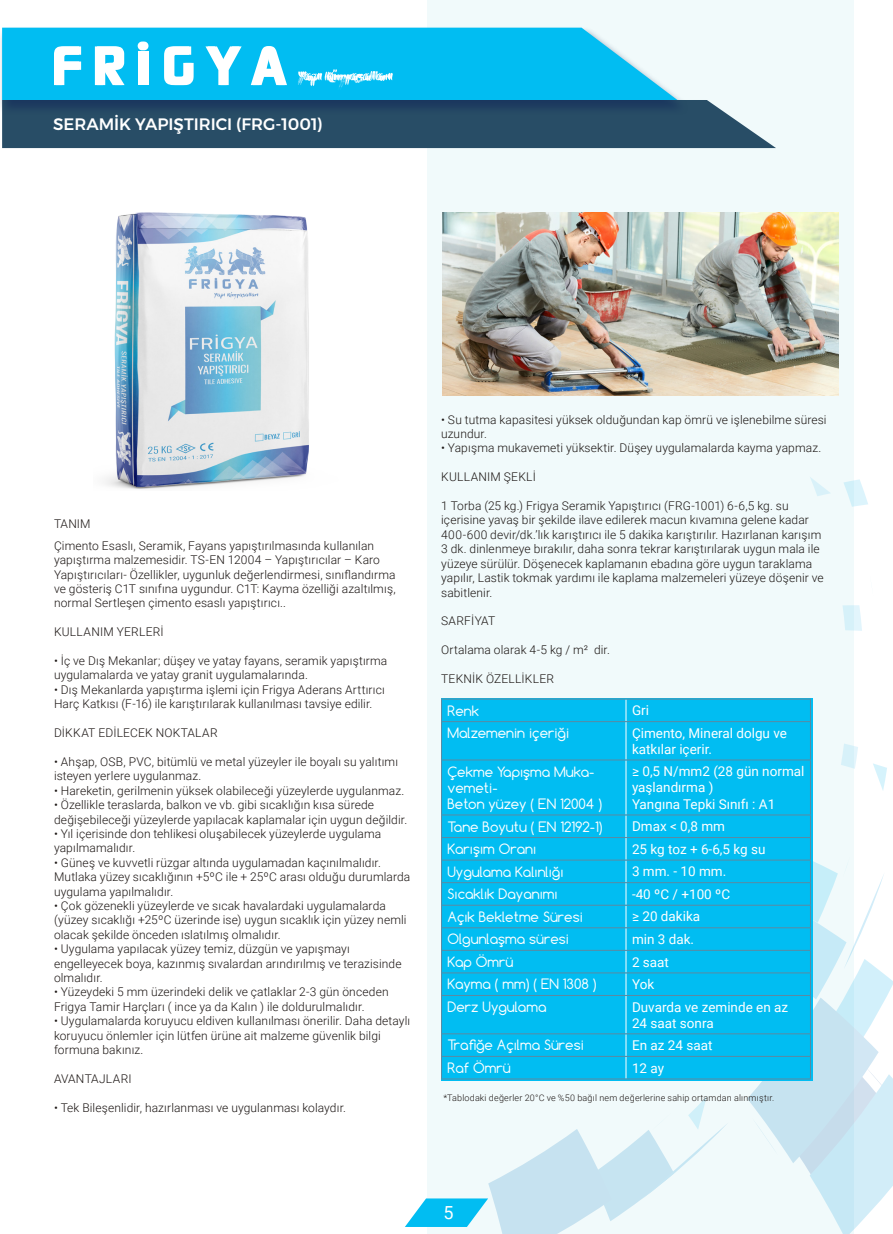
<style>
.page{position:relative;width:893px;height:1234px;background:#fff}
.page>*{position:absolute;margin:0;border:0;box-sizing:border-box;transform-origin:0 0}
.t1{font:18px "Roboto";color:#fff}
.t2{font:500 16.5px "Montserrat";color:#fff}
.t3{font:13.5px/16.2px "Comfortaa";color:#fff}
.t4{font:13.5px/16.2px "Roboto";color:#fff}
.STİLİM{font:300 12px/14.4px "Roboto";letter-spacing:.01em;color:#1b1513}
.STİLİM-2{font:300 9px "Roboto";letter-spacing:.025em;color:#1b1513}
</style>
<div class="page">
<div style="left:428px;top:0;width:426px;height:1233px;background:#f1fafb"></div>
<div style="left:2px;top:100px;width:774px;height:48px;background:#284d66"></div>
<div style="left:0;top:27px;width:689px;height:88px;background:#16305c;opacity:.75"></div>
<svg style="left:2px;top:28px;width:675px;height:72px;background:#15c2f2"></svg>
<div style="left:140px;top:51px;width:9px;height:33px;background:#fff"></div>
<svg style="left:873px;top:763px;width:14px;height:27px"></svg>
<svg style="left:844px;top:479px;width:24px;height:27px"></svg>
<svg style="left:810px;top:477px;width:20px;height:19px"></svg>
<svg style="left:843px;top:605px;width:19px;height:25px"></svg>
<svg style="left:841px;top:744px;width:17px;height:24px"></svg>
<div style="left:441px;top:698px;width:371px;height:382px;background:#01bdf2"></div>
<svg style="left:626px;top:699px;width:1px;height:22px"></svg>
<hr style="left:626px;top:721px;width:1px;height:38px;background:#fff">
<hr style="left:626px;top:760px;width:1px;height:54px;background:#fff">
<hr style="left:441px;top:698px;width:185px;height:1px;background:#5c8aa2">
<svg style="left:441px;top:699px;width:1px;height:22px"></svg>
<hr style="left:626px;top:698px;width:185px;height:1px;background:#5c8aa2">
<svg style="left:810px;top:699px;width:1px;height:22px"></svg>
<hr style="left:441px;top:721px;width:185px;height:1px;background:#5c8aa2">
<hr style="left:441px;top:721px;width:1px;height:38px;background:#5c8aa2">
<hr style="left:626px;top:721px;width:185px;height:1px;background:#5c8aa2">
<hr style="left:810px;top:721px;width:1px;height:38px;background:#5c8aa2">
<hr style="left:441px;top:759px;width:185px;height:1px;background:#5c8aa2">
<hr style="left:441px;top:760px;width:1px;height:54px;background:#5c8aa2">
<hr style="left:626px;top:759px;width:185px;height:1px;background:#5c8aa2">
<hr style="left:810px;top:760px;width:1px;height:54px;background:#5c8aa2">
<hr style="left:441px;top:814px;width:185px;height:1px;background:#5c8aa2">
<hr style="left:626px;top:814px;width:185px;height:1px;background:#5c8aa2">
<svg style="left:405px;top:815px;width:488px;height:418px"></svg>
<hr style="left:441px;top:1078px;width:185px;height:1px;background:#5c8aa2">
<hr style="left:626px;top:1078px;width:185px;height:1px;background:#5c8aa2">
<svg style="left:54px;top:46px;width:27px;height:39px"></svg>
<svg style="left:95px;top:46px;width:30px;height:39px"></svg>
<svg style="left:164px;top:46px;width:30px;height:39px"></svg>
<svg style="left:205px;top:46px;width:37px;height:39px"></svg>
<svg style="left:251px;top:46px;width:36px;height:39px"></svg>
<svg style="left:138px;top:42px;width:10px;height:8px"></svg>
<div style="left:138px;top:51px;width:8px;height:33px;background:#fff"></div>
<svg style="left:298px;top:69px;width:95px;height:21px;background:#48cff5"></svg>
<img style="left:105px;top:212px;width:204px;height:277px">
<img style="left:442px;top:213px;width:397px;height:182px">
<p class="t2" style="left:53px;top:111px;width:271px">SERAMİK YAPIŞTIRICI (FRG-1001)</p>
<p class="STİLİM" style="left:54px;top:516px;width:38px">TANIM</p>
<p class="STİLİM" style="left:54px;top:537px;width:343px">Çimento Esaslı, Seramik, Fayans yapıştırılmasında kullanılan yapıştırma malzemesidir. TS-EN 12004 – Yapıştırıcılar – Karo Yapıştırıcıları- Özellikler, uygunluk değerlendirmesi, sınıflandırma ve gösteriş C1T sınıfına uygundur. C1T: Kayma özelliği azaltılmış, normal Sertleşen çimento esaslı yapıştırıcı..</p>
<p class="STİLİM" style="left:54px;top:624px;width:111px">KULLANIM YERLERİ</p>
<p class="STİLİM" style="left:54px;top:653px;width:335px">• İç ve Dış Mekanlar; düşey ve yatay fayans, seramik yapıştırma uygulamalarda ve yatay granit uygulamalarında.</p>
<p class="STİLİM" style="left:54px;top:681px;width:332px">• Dış Mekanlarda yapıştırma işlemi için Frigya Aderans Arttırıcı<br>Harç Katkısı (F-16) ile karıştırılarak kullanılması tavsiye edilir.</p>
<p class="STİLİM" style="left:54px;top:725px;width:165px">DİKKAT EDİLECEK NOKTALAR</p>
<p class="STİLİM" style="left:54px;top:753px;width:346px">• Ahşap, OSB, PVC, bitümlü ve metal yüzeyler ile boyalı su yalıtımı isteyen yerlere uygulanmaz.</p>
<p class="STİLİM" style="left:54px;top:782px;width:352px">• Hareketin, gerilmenin yüksek olabileceği yüzeylerde uygulanmaz.</p>
<p class="STİLİM" style="left:54px;top:797px;width:355px">• Özellikle teraslarda, balkon ve vb. gibi sıcaklığın kısa sürede değişebileceği yüzeylerde yapılacak kaplamalar için uygun değildir.</p>
<p class="STİLİM" style="left:54px;top:825px;width:329px">• Yıl içerisinde don tehlikesi oluşabilecek yüzeylerde uygulama yapılmamalıdır.</p>
<p class="STİLİM" style="left:54px;top:854px;width:358px">• Güneş ve kuvvetli rüzgar altında uygulamadan kaçınılmalıdır.<br>Mutlaka yüzey sıcaklığının +5ºC ile + 25ºC arası olduğu durumlarda uygulama yapılmalıdır.</p>
<p class="STİLİM" style="left:54px;top:897px;width:354px">• Çok gözenekli yüzeylerde ve sıcak havalardaki uygulamalarda (yüzey sıcaklığı +25ºC üzerinde ise) uygun sıcaklık için yüzey nemli olacak şekilde önceden ıslatılmış olmalıdır.</p>
<p class="STİLİM" style="left:54px;top:941px;width:349px">• Uygulama yapılacak yüzey temiz, düzgün ve yapışmayı engelleyecek boya, kazınmış sıvalardan arındırılmış ve terazisinde olmalıdır.</p>
<p class="STİLİM" style="left:54px;top:984px;width:336px">• Yüzeydeki 5 mm üzerindeki delik ve çatlaklar 2-3 gün önceden<br>Frigya Tamir Harçları ( ince ya da Kalın ) ile doldurulmalıdır.</p>
<p class="STİLİM" style="left:54px;top:1013px;width:358px">• Uygulamalarda koruyucu eldiven kullanılması önerilir. Daha detaylı koruyucu önlemler için lütfen ürüne ait malzeme güvenlik bilgi formuna bakınız.</p>
<p class="STİLİM" style="left:54px;top:1070px;width:79px">AVANTAJLARI</p>
<p class="STİLİM" style="left:54px;top:1099px;width:294px">• Tek Bileşenlidir, hazırlanması ve uygulanması kolaydır.</p>
<p class="STİLİM" style="left:441px;top:411px;width:387px">• Su tutma kapasitesi yüksek olduğundan kap ömrü ve işlenebilme süresi</p>
<p class="STİLİM" style="left:441px;top:426px;width:47px">uzundur.</p>
<p class="STİLİM" style="left:441px;top:440px;width:382px">• Yapışma mukavemeti yüksektir. Düşey uygulamalarda kayma yapmaz.</p>
<p class="STİLİM" style="left:441px;top:469px;width:96px">KULLANIM ŞEKLİ</p>
<p class="STİLİM" style="left:441px;top:498px;width:384px">1 Torba (25 kg.) Frigya Seramik Yapıştırıcı (FRG-1001) 6-6,5 kg. su içerisine yavaş bir şekilde ilave edilerek macun kıvamına gelene kadar 400-600 devir/dk.’lık karıştırıcı ile 5 dakika karıştırılır. Hazırlanan karışım 3 dk. dinlenmeye bırakılır, daha sonra tekrar karıştırılarak uygun mala ile yüzeye sürülür. Döşenecek kaplamanın ebadına göre uygun taraklama yapılır, Lastik tokmak yardımı ile kaplama malzemeleri yüzeye döşenir ve sabitlenir.</p>
<p class="STİLİM" style="left:441px;top:613px;width:56px">SARFİYAT</p>
<p class="STİLİM" style="left:441px;top:642px;width:170px">Ortalama olarak 4-5 kg / m² dir.</p>
<p class="STİLİM" style="left:441px;top:671px;width:114px">TEKNİK ÖZELLİKLER</p>
<p class="t3" style="left:448px;top:702px;width:33px">Renk</p>
<p class="t4" style="left:632px;top:701px;width:19px">Gri</p>
<p class="t3" style="left:448px;top:724px;width:123px">Malzemenin içeriği</p>
<p class="t4" style="left:632px;top:724px;width:156px">Çimento, Mineral dolgu ve katkılar içerir.</p>
<p class="t3" style="left:448px;top:763px;width:148px">Çekme Yapışma Muka&shy;vemeti-</p>
<p class="t3" style="left:448px;top:795px;width:156px">Beton yüzey ( EN 12004 )</p>
<p class="t4" style="left:632px;top:762px;width:174px">≥ 0,5 N/mm2 (28 gün normal yaşlandırma )</p>
<p class="t4" style="left:632px;top:795px;width:145px">Yangına Tepki Sınıfı : A1</p>
<p class="t3" style="left:448px;top:818px;width:157px">Tane Boyutu ( EN 12192-1)</p>
<p class="t4" style="left:632px;top:817px;width:95px">Dmax &lt; 0,8 mm</p>
<p class="t3" style="left:448px;top:840px;width:90px">Karışım Oranı</p>
<p class="t4" style="left:632px;top:840px;width:135px">25 kg toz + 6-6,5 kg su</p>
<p class="t3" style="left:448px;top:863px;width:117px">Uygulama Kalınlığı</p>
<p class="t4" style="left:632px;top:862px;width:96px">3 mm. - 10 mm.</p>
<p class="t3" style="left:448px;top:885px;width:112px">Sıcaklık Dayanımı</p>
<p class="t4" style="left:632px;top:885px;width:100px">-40 ºC / +100 ºC</p>
<p class="t3" style="left:448px;top:908px;width:137px">Açık Bekletme Süresi</p>
<p class="t4" style="left:632px;top:907px;width:70px">≥ 20 dakika</p>
<p class="t3" style="left:448px;top:930px;width:123px">Olgunlaşma süresi</p>
<p class="t4" style="left:632px;top:930px;width:64px">min 3 dak.</p>
<p class="t3" style="left:448px;top:953px;width:67px">Kap Ömrü</p>
<p class="t4" style="left:632px;top:952px;width:39px">2 saat</p>
<p class="t3" style="left:448px;top:975px;width:150px">Kayma ( mm) ( EN 1308 )</p>
<p class="t4" style="left:632px;top:975px;width:24px">Yok</p>
<p class="t3" style="left:448px;top:998px;width:100px">Derz Uygulama</p>
<p class="t4" style="left:632px;top:997px;width:158px">Duvarda ve zeminde en az<br>24 saat sonra</p>
<p class="t3" style="left:448px;top:1036px;width:138px">Trafiğe Açılma Süresi</p>
<p class="t4" style="left:632px;top:1036px;width:82px">En az 24 saat</p>
<p class="t3" style="left:448px;top:1059px;width:65px">Raf Ömrü</p>
<p class="t4" style="left:632px;top:1058px;width:34px">12 ay</p>
<p class="STİLİM-2" style="left:444px;top:1091px;width:332px">*Tablodaki değerler 20°C ve %50 bağıl nem değerlerine sahip ortamdan alınmıştır.</p>
<p class="t1" style="left:444px;top:1199px;width:12px">5</p>
</div>
